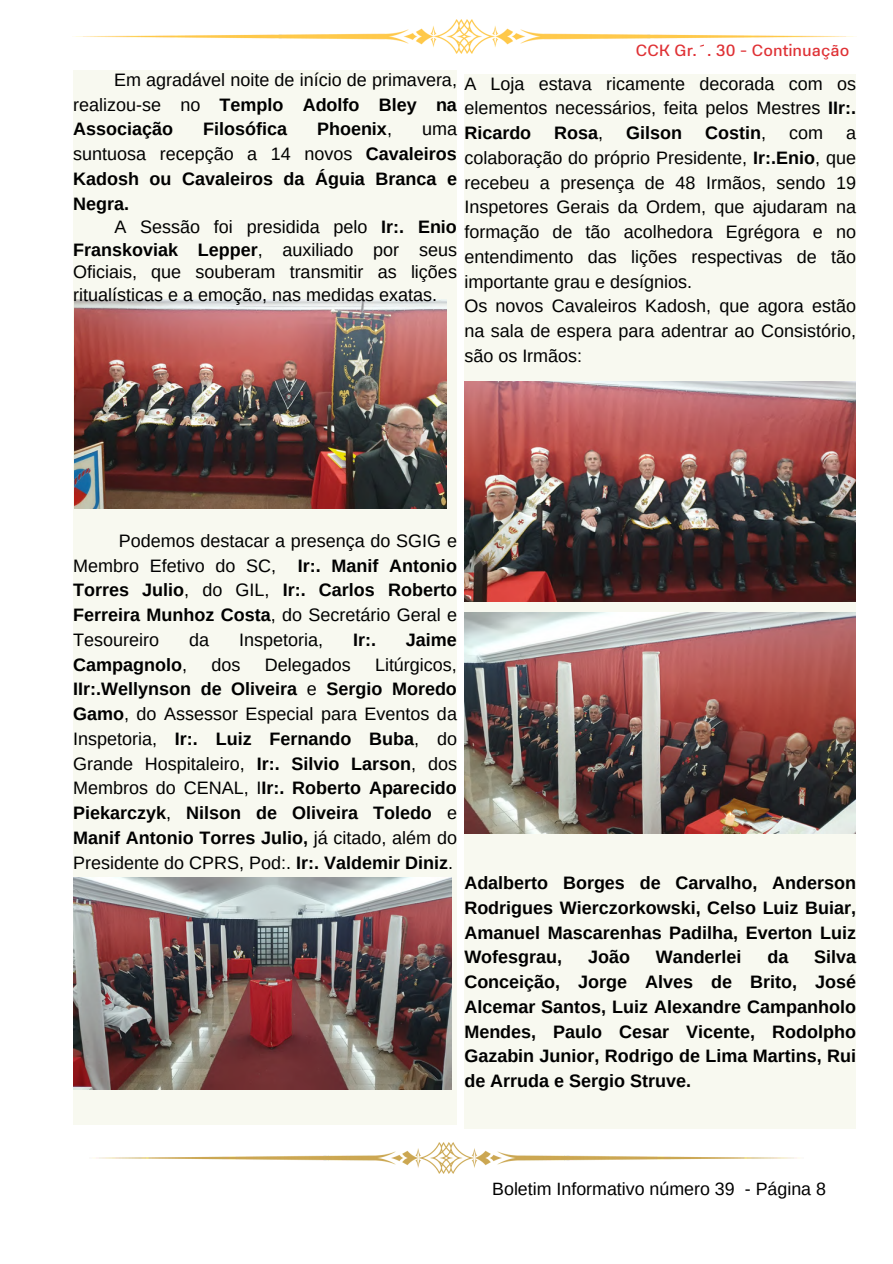
<style>
.page{position:relative;width:893px;height:1264px;background:#fff}
.page>*{position:absolute;margin:0;border:0;box-sizing:border-box;transform-origin:0 0}
.t1{font:18px/24.8px "Arimo";color:#000;text-align:justify}
.t2{font:700 18px/24.8px "Arimo";color:#000;text-align:justify}
.t3{font:18px "Emmali";color:#df3135}
.t4{font:17.85px "Arimo";color:#000}
.s1{font-weight:700}
.s2{font-weight:400}
</style>
<div class="page">
<img style="left:92px;top:1142px;width:709px;height:31px">
<img style="left:73px;top:20px;width:783px;height:33px">
<div style="left:73px;top:71px;width:383px;height:1053px;background:#f8f9f0"></div>
<div style="left:464px;top:75px;width:392px;height:1053px;background:#f8f9f0"></div>
<img style="left:73px;top:877px;width:378px;height:212px">
<img style="left:464px;top:381px;width:391px;height:220px">
<img style="left:464px;top:613px;width:391px;height:220px">
<img style="left:74px;top:300px;width:372px;height:209px">
<p class="t3" style="left:636px;top:40px;width:215px">CCK Gr.´. 30 - Continuação</p>
<p class="t1" style="left:73px;top:67px;width:385px;text-indent:41px">Em agradável noite de início de primavera, realizou-se no <span class="s1">Templo Adolfo Bley na Associação</span></p>
<p class="t1" style="left:464px;top:71px;width:393px">A Loja estava ricamente decorada com os elementos necessários, feita pelos Mestres <span class="s1">IIr:.<br>Ricardo</span></p>
<p class="t2" style="left:203px;top:117px;width:85px">Filosófica</p>
<p class="t2" style="left:317px;top:117px;width:76px">Phoenix<span class="s2">,</span></p>
<p class="t2" style="left:73px;top:117px;width:385px;text-indent:349px"><span class="s2">uma suntuosa recepção a 14 novos</span> Cavaleiros Kadosh ou Cavaleiros da Águia Branca e Negra.</p>
<p class="t1" style="left:73px;top:216px;width:385px;line-height:22.5px;text-indent:41px">A Sessão foi presidida pelo <span class="s1">Ir:. Enio Franskoviak Lepper</span>, auxiliado por seus Oficiais, que souberam transmitir as lições ritualísticas e a emoção, nas medidas exatas.</p>
<p class="t2" style="left:554px;top:120px;width:50px">Rosa<span class="s2">,</span></p>
<p class="t2" style="left:626px;top:120px;width:57px">Gilson</p>
<p class="t2" style="left:705px;top:120px;width:62px">Costin<span class="s2">,</span></p>
<p class="t1" style="left:789px;top:120px;width:35px">com</p>
<p class="t1" style="left:464px;top:120px;width:393px;text-indent:382px">a colaboração do próprio Presidente, <span class="s1">Ir:.Enio</span>, que recebeu a presença de 48 Irmãos, sendo 19<br>Inspetores Gerais da Ordem, que ajudaram na formação de tão acolhedora Egrégora e no entendimento das lições respectivas de tão importante grau e desígnios.</p>
<p class="t1" style="left:464px;top:294px;width:393px">Os novos Cavaleiros Kadosh, que agora estão na sala de espera para adentrar ao Consistório, são os Irmãos:</p>
<p class="t1" style="left:73px;top:528px;width:385px;text-indent:46px">Podemos destacar a presença do SGIG e Membro Efetivo do SC, <span class="s1">Ir:. Manif Antonio Torres Julio</span>, do GIL, <span class="s1">Ir:. Carlos Roberto Ferreira Munhoz Costa</span>, do Secretário Geral e Tesoureiro</p>
<p class="t1" style="left:189px;top:627px;width:21px">da</p>
<p class="t1" style="left:239px;top:627px;width:85px">Inspetoria,</p>
<p class="t2" style="left:353px;top:627px;width:24px">Ir:.</p>
<p class="t2" style="left:406px;top:627px;width:52px">Jaime</p>
<p class="t2" style="left:73px;top:652px;width:385px;text-indent:302px"><span class="s2">Litúrgicos, </span>IIr:.Wellynson de Oliveira <span class="s2">e</span> Sergio Moredo Gamo<span class="s2">, do Assessor Especial para Eventos da Inspetoria,</span> Ir:. Luiz Fernando Buba<span class="s2">, do Grande Hospitaleiro,</span> Ir:. Silvio Larson<span class="s2">, dos Membros do CENAL, I</span>Ir:. Roberto Aparecido Piekarczyk<span class="s2">,</span> Nilson de Oliveira Toledo <span class="s2">e </span>Manif Antonio Torres Julio, <span class="s2">já citado, além do Presidente do CPRS, Pod:.</span> Ir:. Valdemir Diniz<span class="s2">.</span></p>
<p class="t2" style="left:73px;top:652px;width:115px">Campagnolo<span class="s2">,</span></p>
<p class="t1" style="left:211px;top:652px;width:30px">dos</p>
<p class="t1" style="left:265px;top:652px;width:87px">Delegados</p>
<p class="t2" style="left:464px;top:870px;width:393px">Adalberto Borges de Carvalho, Anderson Rodrigues Wierczorkowski, Celso Luiz Buiar, Amanuel Mascarenhas Padilha, Everton Luiz Wofesgrau,</p>
<p class="t2" style="left:464px;top:944px;width:393px;text-indent:350px">Silva Conceição, Jorge Alves de Brito, José Alcemar Santos, Luiz Alexandre Campanholo Mendes, Paulo Cesar Vicente, Rodolpho Gazabin Junior, Rodrigo de Lima Martins, Rui de Arruda e Sergio Struve.</p>
<p class="t2" style="left:588px;top:944px;width:43px">João</p>
<p class="t2" style="left:655px;top:944px;width:87px">Wanderlei</p>
<p class="t2" style="left:767px;top:944px;width:22px">da</p>
<p class="t4" style="left:492px;top:1178px;width:335px">Boletim Informativo número 39 - Página 8</p>
</div>
